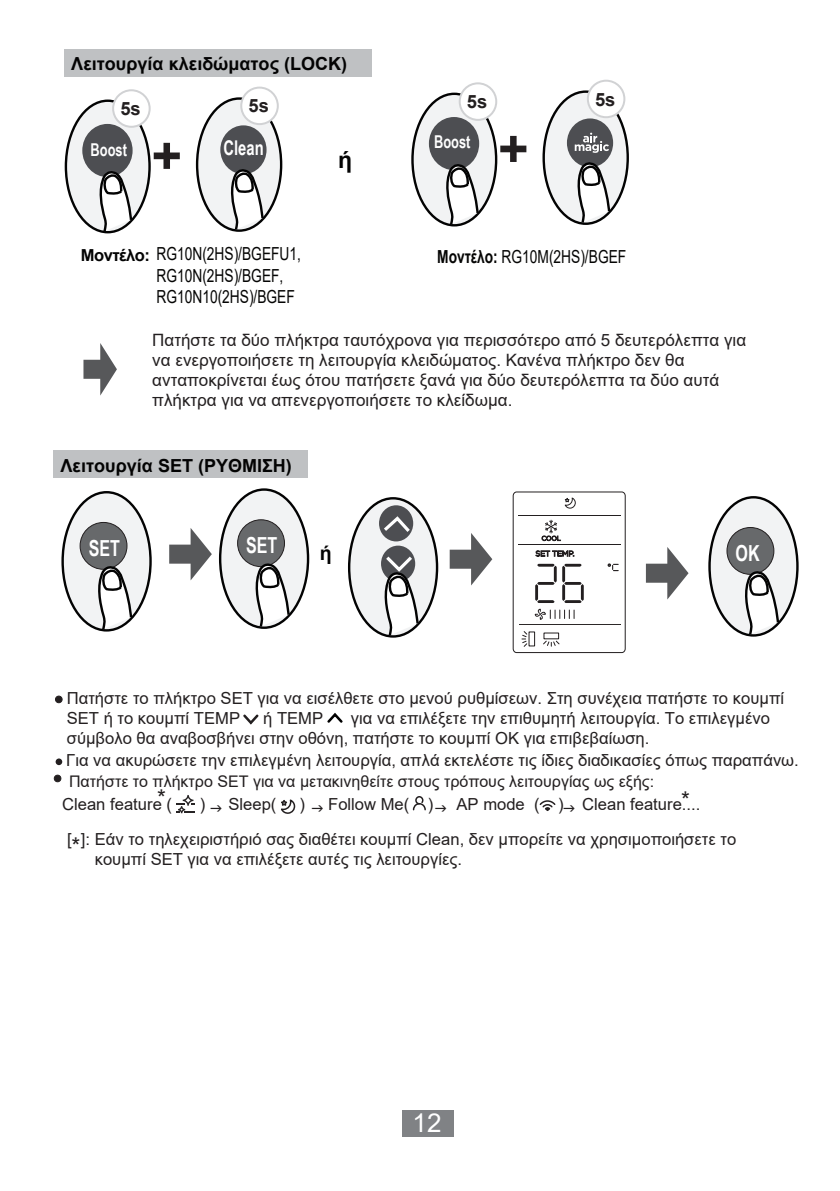
<style>
.page{position:relative;width:840px;height:1191px;background:#fff}
.page>*{position:absolute;margin:0;border:0;box-sizing:border-box;transform-origin:0 0}
.t1{font:700 52px "Arial";color:#231f20}
.t2{font:26px "Arial";color:#fff}
.t3{font:700 23px "Arial";color:#030303}
.t4{font:22.6px "Arial";color:#231f20}
.t5{font:22.6px "Arial Unicode MS";color:#231f20}
.t6{font:700 22.2px "Arial Narrow";color:#fff;scale:.89 1}
.t7{font:700 20.4px "Arial Narrow";color:#fff;scale:.89 1}
.t8{font:700 19.6px "Arial";color:#030303}
.t9{font:700 18.4px "Arial";color:#231f20}
.t10{font:18px/21.6px "Arial";color:#050504;scale:.76 1}
.t11{font:700 18px "Arial";color:#030303}
.t12{font:700 17.6px "Arial Narrow";color:#fff;scale:.89 1}
.t13{font:17px/20px "Arial";color:#231f20}
.t14{font:16.6px/20px "Arial";color:#231f20}
.t15{font:16px "Arial";color:#231f20}
.s1{font-weight:700;font-size:16.6px;color:#030303}
.s2{font-weight:700}
</style>
<div class="page">
<div style="left:402px;top:1109px;width:52px;height:27px;background:#808285"></div>
<div style="left:64px;top:49px;width:307px;height:28px;background:#bfc1c3"></div>
<div style="left:66px;top:101px;width:83px;height:131px;background:#f2f3f4;border-radius:50%"></div>
<div style="left:65px;top:99px;width:86px;height:134px;border:2px solid #030303;border-radius:50%"></div>
<div style="left:82px;top:124px;width:50px;height:53px;background:#4d4e52;border-radius:50%"></div>
<svg style="left:98px;top:171px;width:35px;height:63px"></svg>
<div style="left:197px;top:99px;width:84px;height:132px;background:#f2f3f4;border-radius:50%"></div>
<div style="left:196px;top:97px;width:86px;height:135px;border:2px solid #030303;border-radius:50%"></div>
<div style="left:241px;top:88px;width:36px;height:36px;background:#fff;border-radius:50%"></div>
<div style="left:240px;top:87px;width:38px;height:38px;border:2px solid #d1d2d4;border-radius:50%"></div>
<div style="left:113px;top:90px;width:36px;height:37px;background:#fff;border-radius:50%"></div>
<div style="left:112px;top:89px;width:38px;height:39px;border:2px solid #d1d2d4;border-radius:50%"></div>
<div style="left:220px;top:125px;width:46px;height:49px;background:#4d4e52;border-radius:50%"></div>
<svg style="left:229px;top:170px;width:36px;height:62px"></svg>
<div style="left:54px;top:450px;width:254px;height:28px;background:#bfc1c3"></div>
<svg style="left:169px;top:528px;width:43px;height:52px"></svg>
<svg style="left:449px;top:533px;width:43px;height:52px"></svg>
<svg style="left:645px;top:547px;width:43px;height:52px"></svg>
<div style="left:63px;top:492px;width:87px;height:138px;background:#f2f3f4;border-radius:50%"></div>
<div style="left:61px;top:491px;width:91px;height:140px;border:2px solid #030303;border-radius:50%"></div>
<div style="left:80px;top:522px;width:47px;height:47px;background:#67696b;border-radius:50%"></div>
<div style="left:80px;top:522px;width:47px;height:48px;border:1px solid #231f20;border-radius:50%"></div>
<svg style="left:96px;top:566px;width:37px;height:66px"></svg>
<svg style="left:83px;top:343px;width:34px;height:52px"></svg>
<div style="left:412px;top:94px;width:84px;height:131px;background:#f2f3f4;border-radius:50%"></div>
<div style="left:411px;top:93px;width:86px;height:133px;border:2px solid #030303;border-radius:50%"></div>
<div style="left:428px;top:117px;width:51px;height:53px;background:#4d4e52;border-radius:50%"></div>
<svg style="left:444px;top:164px;width:35px;height:63px"></svg>
<div style="left:543px;top:92px;width:84px;height:132px;background:#f2f3f4;border-radius:50%"></div>
<div style="left:542px;top:90px;width:86px;height:135px;border:2px solid #030303;border-radius:50%"></div>
<div style="left:587px;top:81px;width:37px;height:36px;background:#fff;border-radius:50%"></div>
<div style="left:586px;top:80px;width:39px;height:38px;border:2px solid #d1d2d4;border-radius:50%"></div>
<div style="left:459px;top:83px;width:37px;height:37px;background:#fff;border-radius:50%"></div>
<div style="left:458px;top:82px;width:39px;height:39px;border:2px solid #d1d2d4;border-radius:50%"></div>
<div style="left:566px;top:118px;width:46px;height:49px;background:#4d4e52;border-radius:50%"></div>
<svg style="left:575px;top:163px;width:36px;height:62px"></svg>
<div style="left:220px;top:489px;width:88px;height:138px;background:#f2f3f4;border-radius:50%"></div>
<div style="left:219px;top:488px;width:90px;height:141px;border:2px solid #030303;border-radius:50%"></div>
<div style="left:237px;top:520px;width:47px;height:46px;background:#67696b;border-radius:50%"></div>
<div style="left:237px;top:519px;width:48px;height:48px;border:1px solid #231f20;border-radius:50%"></div>
<svg style="left:254px;top:564px;width:37px;height:65px"></svg>
<div style="left:709px;top:497px;width:88px;height:138px;background:#f2f3f4;border-radius:50%"></div>
<div style="left:708px;top:496px;width:90px;height:140px;border:2px solid #030303;border-radius:50%"></div>
<div style="left:726px;top:527px;width:47px;height:47px;background:#67696b;border-radius:50%"></div>
<div style="left:726px;top:527px;width:48px;height:48px;border:1px solid #231f20;border-radius:50%"></div>
<svg style="left:743px;top:571px;width:36px;height:66px"></svg>
<div style="left:349px;top:498px;width:88px;height:138px;background:#f2f3f4;border-radius:50%"></div>
<div style="left:348px;top:497px;width:90px;height:140px;border:2px solid #030303;border-radius:50%"></div>
<div style="left:381px;top:545px;width:34px;height:37px;background:#4d4e52;border-radius:50%"></div>
<div style="left:379px;top:505px;width:34px;height:36px;background:#4d4e52;border-radius:50%"></div>
<svg style="left:384px;top:516px;width:27px;height:17px"></svg>
<svg style="left:383px;top:555px;width:36px;height:83px"></svg>
<div style="left:512px;top:491px;width:113px;height:162px;border:1px solid #231f20;border-radius:4px"></div>
<hr style="left:519px;top:624px;width:101px;height:1px;background:#2c2828">
<hr style="left:518px;top:544px;width:103px;height:1px;background:#231f20">
<hr style="left:518px;top:515px;width:103px;height:1px;background:#231f20">
<svg style="left:541px;top:520px;width:19px;height:21px"></svg>
<svg style="left:534px;top:564px;width:49px;height:56px"></svg>
<svg style="left:564px;top:497px;width:11px;height:11px"></svg>
<svg style="left:521px;top:631px;width:6px;height:16px"></svg>
<svg style="left:543px;top:640px;width:17px;height:6px"></svg>
<svg style="left:535px;top:550px;width:39px;height:7px"></svg>
<svg style="left:607px;top:563px;width:11px;height:8px"></svg>
<svg style="left:574px;top:133px;width:34px;height:20px"></svg>
<svg style="left:176px;top:795px;width:18px;height:18px"></svg>
<svg style="left:412px;top:796px;width:14px;height:15px"></svg>
<svg style="left:281px;top:799px;width:14px;height:15px"></svg>
<svg style="left:539px;top:800px;width:17px;height:11px"></svg>
<svg style="left:327px;top:712px;width:16px;height:11px"></svg>
<svg style="left:243px;top:714px;width:16px;height:11px"></svg>
<div style="left:55px;top:696px;width:7px;height:6px;background:#231f20;border-radius:50%"></div>
<div style="left:55px;top:696px;width:7px;height:7px;border:1px solid #231f20;border-radius:50%"></div>
<div style="left:56px;top:758px;width:6px;height:7px;background:#231f20;border-radius:50%"></div>
<div style="left:54px;top:775px;width:7px;height:6px;background:#231f20;border-radius:50%"></div>
<div style="left:54px;top:775px;width:7px;height:7px;border:1px solid #231f20;border-radius:50%"></div>
<p class="t11" style="left:71px;top:51px;width:277px">Λειτουργία κλειδώματος (LOCK)</p>
<p class="t9" style="left:120px;top:96px;width:22px">5s</p>
<p class="t9" style="left:248px;top:93px;width:22px">5s</p>
<p class="t12" style="left:90px;top:137px;width:42px">Boost</p>
<p class="t7" style="left:223px;top:132px;width:47px">Clean</p>
<h1 class="t1" style="left:151px;top:119px;width:32px">+</h1>
<p class="t10" style="left:81px;top:243px;width:291px"><span class="s1">Μοντέλο:</span> RG10N(2HS)/BGEFU1,</p>
<p class="t10" style="left:156px;top:264px;width:183px">RG10N(2HS)/BGEF,<br>RG10N10(2HS)/BGEF</p>
<h3 class="t3" style="left:338px;top:144px;width:16px">ή</h3>
<p class="t9" style="left:466px;top:89px;width:22px">5s</p>
<p class="t9" style="left:594px;top:86px;width:22px">5s</p>
<p class="t12" style="left:434px;top:129px;width:42px">Boost</p>
<h1 class="t1" style="left:498px;top:112px;width:32px">+</h1>
<p class="t10" style="left:437px;top:245px;width:250px"><span class="s2">Μοντέλο:</span> RG10M(2HS)/BGEF</p>
<p class="t13" style="left:152px;top:329px;width:595px">Πατήστε τα δύο πλήκτρα ταυτόχρονα για περισσότερο από 5 δευτερόλεπτα για να ενεργοποιήσετε τη λειτουργία κλειδώματος. Κανένα πλήκτρο δεν θα ανταποκρίνεται έως ότου πατήσετε ξανά για δύο δευτερόλεπτα τα δύο αυτά πλήκτρα για να απενεργοποιήσετε το κλείδωμα.</p>
<p class="t11" style="left:61px;top:452px;width:233px">Λειτουργία SET (ΡΥΘΜΙΣΗ)</p>
<h3 class="t6" style="left:89px;top:531px;width:37px">SET</h3>
<h3 class="t6" style="left:246px;top:528px;width:37px">SET</h3>
<h3 class="t6" style="left:735px;top:536px;width:29px">OK</h3>
<p class="t8" style="left:320px;top:539px;width:13px">ή</p>
<p class="t14" style="left:67px;top:688px;width:718px">Πατήστε το πλήκτρο SET για να εισέλθετε στο μενού ρυθμίσεων. Στη συνέχεια πατήστε το κουμπί<br>SET ή το κουμπί TEMP</p>
<p class="t14" style="left:67px;top:707px;width:704px;text-indent:284px">για να επιλέξετε την επιθυμητή λειτουργία. Το επιλεγμένο σύμβολο θα αναβοσβήνει στην οθόνη, πατήστε το κουμπί ΟΚ για επιβεβαίωση.</p>
<p class="t14" style="left:66px;top:750px;width:733px">Για να ακυρώσετε την επιλεγμένη λειτουργία, απλά εκτελέστε τις ίδιες διαδικασίες όπως παραπάνω.</p>
<p class="t15" style="left:69px;top:770px;width:586px">Πατήστε το πλήκτρο SET για να μετακινηθείτε στους τρόπους λειτουργίας ως εξής:</p>
<p class="t14" style="left:263px;top:707px;width:61px">ή TEMP</p>
<h3 class="t4" style="left:157px;top:782px;width:10px">*</h3>
<h3 class="t4" style="left:680px;top:784px;width:10px">*</h3>
<p class="t14" style="left:62px;top:794px;width:111px">Clean feature (</p>
<p class="t14" style="left:200px;top:794px;width:7px">)</p>
<p class="t14" style="left:228px;top:794px;width:49px">Sleep(</p>
<p class="t14" style="left:299px;top:794px;width:7px">)</p>
<p class="t14" style="left:328px;top:794px;width:107px">Follow Me( )</p>
<p class="t14" style="left:456px;top:794px;width:245px">AP mode ( ) Clean feature....</p>
<p class="t14" style="left:95px;top:829px;width:642px;text-indent:-28px">[ ]: Εάν το τηλεχειριστήριό σας διαθέτει κουμπί Clean, δεν μπορείτε να χρησιμοποιήσετε το κουμπί SET για να επιλέξετε αυτές τις λειτουργίες.</p>
<h3 class="t5" style="left:71px;top:830px;width:10px">*</h3>
<h2 class="t2" style="left:412px;top:1105px;width:30px">12</h2>
</div>
